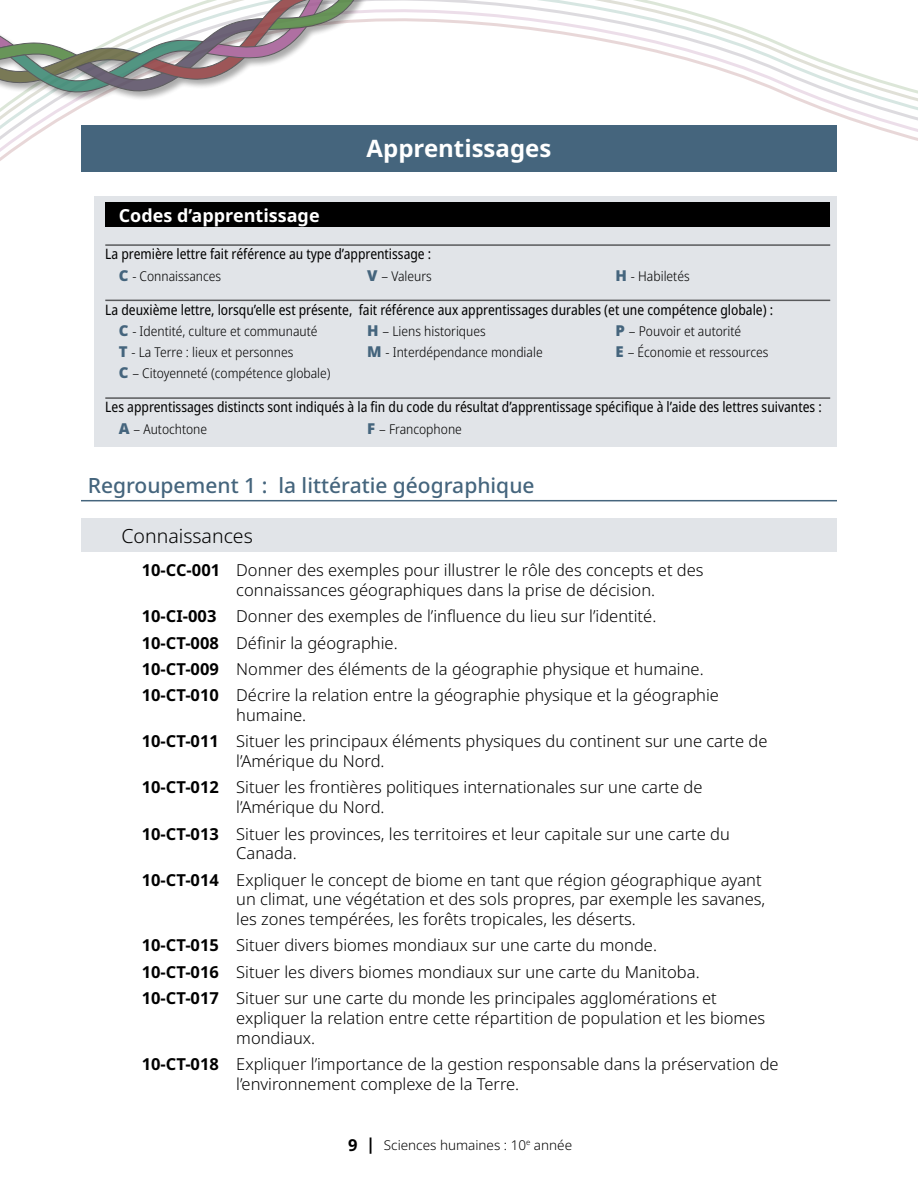
<style>
.page{position:relative;width:918px;height:1188px;background:#fff}
.page>*{position:absolute;margin:0;border:0;box-sizing:border-box;transform-origin:0 0}
.H2_White{font:700 24px "Noto Sans";color:#fff}
.Header_Outcomes{font:500 21px "Noto Sans";color:#45657d}
.GLO{font:300 19.5px "Noto Sans";color:#000}
.Legend_Title{font:700 18px "Noto Sans";color:#fff}
.Learning_Outcome{font:300 16.5px/19.8px "Noto Sans";color:#000}
.Legend_Text_line{font:semi-condensed 14.4px "Noto Sans";color:#000;scale:.93 1}
.Legend_Text{font:300 semi-condensed 13.5px "Noto Sans";color:#000}
.Legend_Text_new_sub_line_copy{font:300 semi-condensed 13.5px "Noto Sans";color:#000}
.t1{font:300 13.5px "Noto Sans";color:#000}
.s1{font-weight:900;font-stretch:normal;font-size:15px;color:#45657d}
.s2{font-weight:700}
.s3{font-weight:700;font-size:16.5px}
</style>
<div class="page">
<svg style="left:0;top:0;width:918px;height:172px"></svg>
<div style="left:0;top:0;width:515px;height:102px;background:#000;opacity:.4"></div>
<svg style="left:0;top:0;width:407px;height:96px"></svg>
<div style="left:81px;top:125px;width:756px;height:46px;background:#45657d"></div>
<hr style="left:81px;top:500px;width:756px;height:1px;background:#45657d">
<div style="left:81px;top:519px;width:756px;height:33px;background:#e1e4e8"></div>
<div style="left:94px;top:196px;width:743px;height:250px;background:#e1e4e8"></div>
<div style="left:105px;top:203px;width:725px;height:24px;background:#000"></div>
<hr style="left:105px;top:244px;width:725px;height:2px;background:#58595b">
<hr style="left:105px;top:300px;width:725px;height:1px;background:#58595b">
<hr style="left:105px;top:397px;width:725px;height:2px;background:#58595b">
<h2 class="H2_White" style="left:367px;top:132px;width:186px">Apprentissages</h2>
<h2 class="Legend_Title" style="left:119px;top:203px;width:202px">Codes d’apprentissage</h2>
<h3 class="Legend_Text_line" style="left:105px;top:244px;width:352px">La première lettre fait référence au type d’apprentissage :</h3>
<p class="Legend_Text" style="left:119px;top:266px;width:104px"><span class="s1">C</span> - Connaissances</p>
<p class="Legend_Text" style="left:367px;top:266px;width:66px"><span class="s1">V</span> – Valeurs</p>
<p class="Legend_Text" style="left:616px;top:266px;width:76px"><span class="s1">H</span> - Habiletés</p>
<h3 class="Legend_Text_line" style="left:105px;top:299px;width:720px">La deuxième lettre, lorsqu’elle est présente, fait référence aux apprentissages durables (et une compétence globale) :</h3>
<p class="Legend_Text" style="left:119px;top:322px;width:200px"><span class="s1">C</span> - Identité, culture et communauté</p>
<p class="Legend_Text" style="left:119px;top:343px;width:176px"><span class="s1">T</span> - La Terre : lieux et personnes</p>
<p class="Legend_Text" style="left:367px;top:322px;width:120px"><span class="s1">H</span> – Liens historiques</p>
<p class="Legend_Text" style="left:367px;top:343px;width:177px"><span class="s1">M</span> - Interdépendance mondiale</p>
<p class="Legend_Text" style="left:616px;top:322px;width:127px"><span class="s1">P</span> – Pouvoir et autorité</p>
<p class="Legend_Text" style="left:616px;top:343px;width:154px"><span class="s1">E</span> – Économie et ressources</p>
<p class="Legend_Text_new_sub_line_copy" style="left:119px;top:364px;width:213px"><span class="s1">C</span> – Citoyenneté (compétence globale)</p>
<h3 class="Legend_Text_line" style="left:105px;top:397px;width:772px">Les apprentissages distincts sont indiqués à la fin du code du résultat d’apprentissage spécifique à l’aide des lettres suivantes :</h3>
<p class="Legend_Text" style="left:119px;top:419px;width:90px"><span class="s1">A</span> – Autochtone</p>
<p class="Legend_Text" style="left:367px;top:419px;width:96px"><span class="s1">F</span> – Francophone</p>
<h3 class="Header_Outcomes" style="left:88px;top:471px;width:448px">Regroupement 1 : la littératie géographique</h3>
<h4 class="GLO" style="left:122px;top:522px;width:133px">Connaissances</h4>
<p class="Learning_Outcome" style="left:236px;top:561px;width:469px;text-indent:-94px"><span class="s2">10-CC-001</span> Donner des exemples pour illustrer le rôle des concepts et des connaissances géographiques dans la prise de décision.</p>
<p class="Learning_Outcome" style="left:142px;top:607px;width:516px"><span class="s2">10-CI-003</span> Donner des exemples de l’influence du lieu sur l’identité.</p>
<p class="Learning_Outcome" style="left:142px;top:633px;width:258px"><span class="s2">10-CT-008</span> Définir la géographie.</p>
<p class="Learning_Outcome" style="left:142px;top:660px;width:564px"><span class="s2">10-CT-009</span> Nommer des éléments de la géographie physique et humaine.</p>
<p class="Learning_Outcome" style="left:236px;top:686px;width:484px;text-indent:-94px"><span class="s2">10-CT-010</span> Décrire la relation entre la géographie physique et la géographie humaine.</p>
<p class="Learning_Outcome" style="left:236px;top:732px;width:533px;text-indent:-94px"><span class="s2">10-CT-011</span> Situer les principaux éléments physiques du continent sur une carte de l’Amérique du Nord.</p>
<p class="Learning_Outcome" style="left:236px;top:778px;width:468px;text-indent:-94px"><span class="s2">10-CT-012</span> Situer les frontières politiques internationales sur une carte de l’Amérique du Nord.</p>
<p class="Learning_Outcome" style="left:236px;top:824px;width:495px;text-indent:-94px"><span class="s2">10-CT-013</span> Situer les provinces, les territoires et leur capitale sur une carte du<br>Canada.</p>
<p class="Learning_Outcome" style="left:236px;top:870px;width:531px;text-indent:-94px"><span class="s2">10-CT-014</span> Expliquer le concept de biome en tant que région géographique ayant un climat, une végétation et des sols propres, par exemple les savanes, les zones tempérées, les forêts tropicales, les déserts.</p>
<p class="Learning_Outcome" style="left:142px;top:936px;width:517px"><span class="s2">10-CT-015</span> Situer divers biomes mondiaux sur une carte du monde.</p>
<p class="Learning_Outcome" style="left:142px;top:962px;width:559px"><span class="s2">10-CT-016</span> Situer les divers biomes mondiaux sur une carte du Manitoba.</p>
<p class="Learning_Outcome" style="left:236px;top:989px;width:530px;text-indent:-94px"><span class="s2">10-CT-017</span> Situer sur une carte du monde les principales agglomérations et expliquer la relation entre cette répartition de population et les biomes mondiaux.</p>
<p class="Learning_Outcome" style="left:236px;top:1054px;width:544px;text-indent:-94px"><span class="s2">10-CT-018</span> Expliquer l’importance de la gestion responsable dans la préservation de l’environnement complexe de la Terre.</p>
<p class="t1" style="left:348px;top:1135px;width:225px"><span class="s3">9 |</span> Sciences humaines : 10<sup>e</sup> année</p>
</div>
